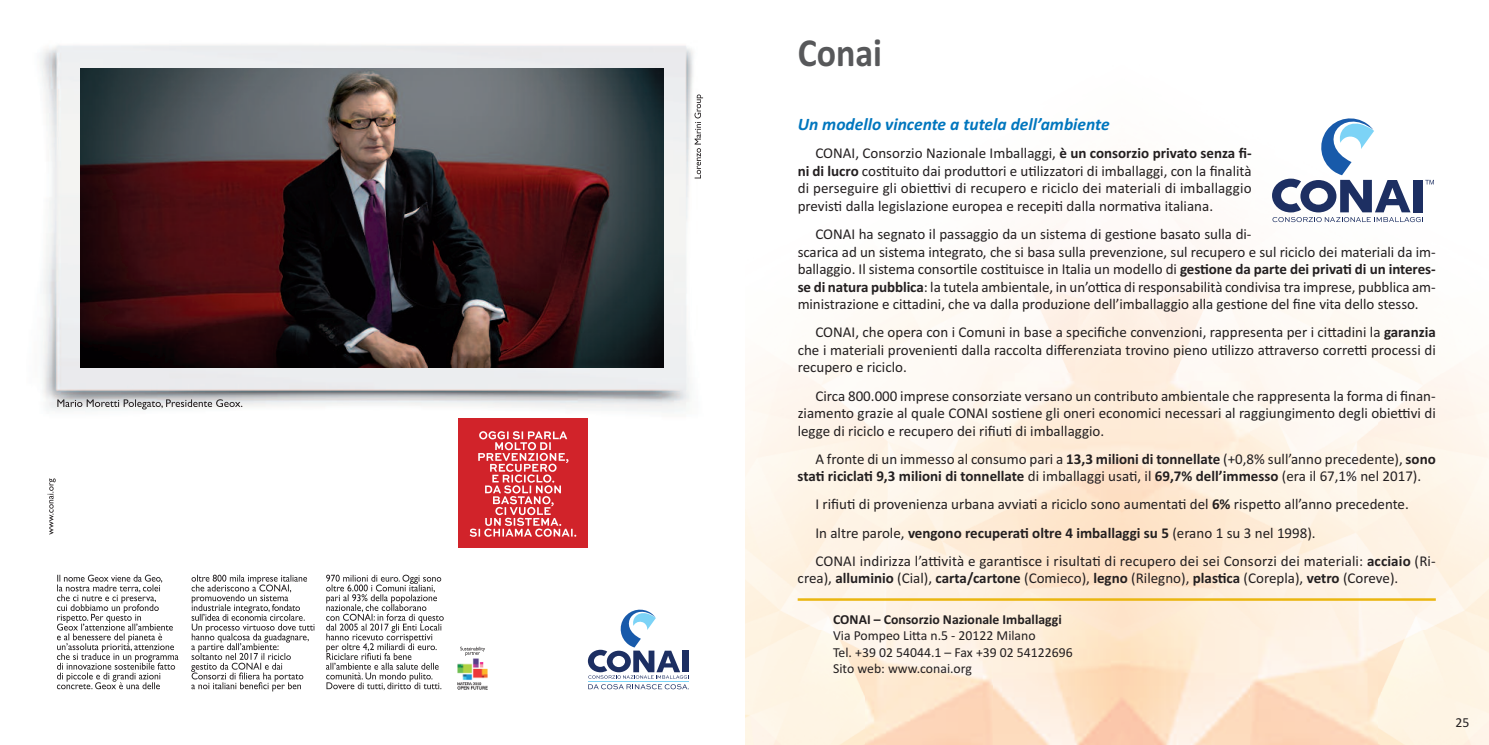
<style>
.page{position:relative;width:1489px;height:745px;background:#fff}
.page>*{position:absolute;margin:0;border:0;box-sizing:border-box;transform-origin:0 0}
.t1{font:700 40px "Calibri";color:#57585a;scale:.9 1}
.t2{font:italic 700 17.5px "Calibri";color:#0076be}
.t3{font:15px/17.5px "Calibri";letter-spacing:-.005em;color:#231f20;text-align:justify}
.t4{font:13.75px/16.2px "Calibri";color:#231f20}
.t5{font:700 13.75px "Calibri";color:#231f20}
.s1{font-weight:700}
</style>
<div class="page">
<img style="left:745px;top:179px;width:743px;height:565px">
<svg style="left:1271px;top:118px;width:162px;height:104px"></svg>
<hr style="left:797px;top:598px;width:638px;height:2px;background:#eab610">
<img style="left:40px;top:45px;width:664px;height:367px">
<img style="left:81px;top:69px;width:583px;height:298px">
<svg style="left:48px;top:478px;width:8px;height:56px"></svg>
<div style="left:458px;top:418px;width:130px;height:130px;background:#d1232a"></div>
<svg style="left:57px;top:399px;width:185px;height:10px"></svg>
<svg style="left:469px;top:431px;width:107px;height:105px"></svg>
<img style="left:457px;top:658px;width:31px;height:32px">
<svg style="left:588px;top:609px;width:101px;height:80px"></svg>
<svg style="left:460px;top:646px;width:25px;height:9px"></svg>
<svg style="left:694px;top:94px;width:9px;height:84px"></svg>
<svg style="left:326px;top:574px;width:117px;height:116px"></svg>
<svg style="left:191px;top:574px;width:123px;height:117px"></svg>
<svg style="left:57px;top:574px;width:121px;height:114px"></svg>
<h1 class="t1" style="left:797px;top:28px;width:95px">Conai</h1>
<p class="t2" style="left:797px;top:114px;width:313px">Un modello vincente a tutela dell’ambiente</p>
<p class="t3" style="left:797px;top:144px;width:455px;text-indent:18px">CONAI, Consorzio Nazionale Imballaggi, <span class="s1">è un consorzio privato senza fi&shy;ni di lucro</span> costituito dai produttori e utilizzatori di imballaggi, con la finalità di perseguire gli obiettivi di recupero e riciclo dei materiali di imballaggio previsti dalla legislazione europea e recepiti dalla normativa italiana.</p>
<p class="t3" style="left:797px;top:225px;width:639px;text-align:left;text-indent:18px">CONAI ha segnato il passaggio da un sistema di gestione basato sulla di-<br>scarica ad un sistema integrato, che si basa sulla prevenzione, sul recupero e sul riciclo dei materiali da im&shy;ballaggio. Il sistema consortile costituisce in Italia un modello di <span class="s1">gestione da parte dei privati di un interes&shy;se di natura pubblica</span>: la tutela ambientale, in un’ottica di responsabilità condivisa tra imprese, pubblica am&shy;ministrazione e cittadini, che va dalla produzione dell’imballaggio alla gestione del fine vita dello stesso.</p>
<p class="t3" style="left:797px;top:323px;width:639px;text-indent:18px">CONAI, che opera con i Comuni in base a specifiche convenzioni, rappresenta per i cittadini la <span class="s1">garanzia </span>che i materiali provenienti dalla raccolta differenziata trovino pieno utilizzo attraverso corretti processi di recupero e riciclo.</p>
<p class="t3" style="left:797px;top:386px;width:639px;text-indent:18px">Circa 800.000 imprese consorziate versano un contributo ambientale che rappresenta la forma di finan&shy;ziamento grazie al quale CONAI sostiene gli oneri economici necessari al raggiungimento degli obiettivi di legge di riciclo e recupero dei rifiuti di imballaggio.</p>
<p class="t3" style="left:797px;top:449px;width:639px;text-indent:18px">A fronte di un immesso al consumo pari a <span class="s1">13,3 milioni di tonnellate</span> (+0,8% sull’anno precedente), <span class="s1">sono stati riciclati 9,3 milioni di tonnellate</span> di imballaggi usati, il <span class="s1">69,7% dell’immesso</span> (era il 67,1% nel 2017).</p>
<p class="t3" style="left:815px;top:490px;width:622px;line-height:28.1px;text-align:left">I rifiuti di provenienza urbana avviati a riciclo sono aumentati del <span class="s1">6%</span> rispetto all’anno precedente.<br>In altre parole, <span class="s1">vengono recuperati oltre 4 imballaggi su 5</span> (erano 1 su 3 nel 1998).<br>CONAI indirizza l’attività e garantisce i risultati di recupero dei sei Consorzi dei materiali: <span class="s1">acciaio</span> (Ri-</p>
<p class="t3" style="left:797px;top:569px;width:602px">crea), <span class="s1">alluminio</span> (Cial), <span class="s1">carta/cartone</span> (Comieco), <span class="s1">legno</span> (Rilegno), <span class="s1">plastica</span> (Corepla), <span class="s1">vetro</span> (Coreve).</p>
<p class="t5" style="left:833px;top:611px;width:230px">CONAI – Consorzio Nazionale Imballaggi</p>
<p class="t4" style="left:833px;top:627px;width:241px">Via Pompeo Litta n.5 - 20122 Milano<br>Tel. +39 02 54044.1 – Fax +39 02 54122696<br>Sito web: www.conai.org</p>
<p class="t4" style="left:1455px;top:714px;width:15px">25</p>
</div>
